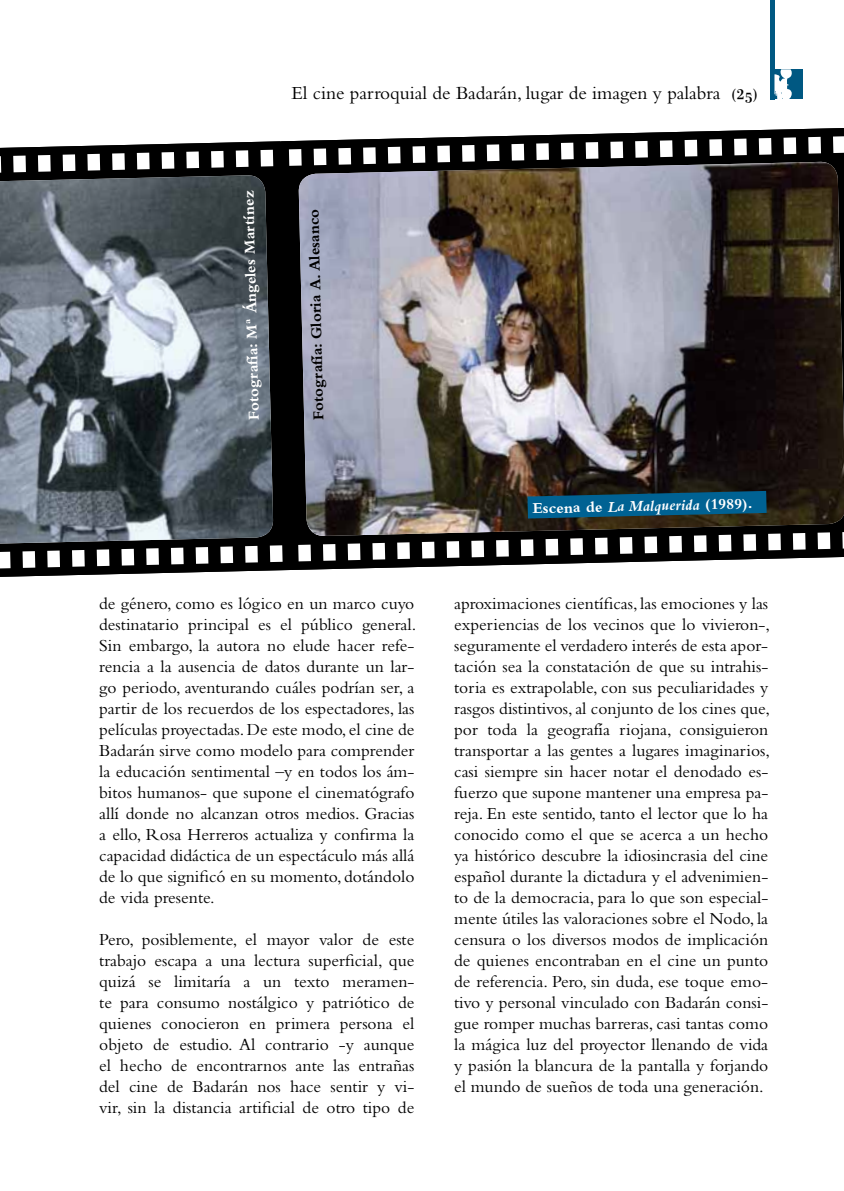
<style>
.page{position:relative;width:844px;height:1191px;background:#fff}
.page>*{position:absolute;margin:0;border:0;box-sizing:border-box;transform-origin:0 0}
.t1{font:19.25px "Bembo";color:#000}
.t2{font:17.5px/21px "Bembo";color:#000;text-align:justify}
.t3{font:700 15.75px "Bembo";color:#fff}
.t4{font:700 15.75px "Bembo";color:#000}
.s1{font-family:"Katrina";font-size:15.75px}
.s2{font-style:italic}
</style>
<div class="page">
<svg style="left:0;top:141px;width:290px;height:436px;background:#1e1e1e"></svg>
<img style="left:0;top:175px;width:273px;height:368px">
<div style="left:260px;top:150px;width:13px;height:16px;background:#fff"></div>
<div style="left:236px;top:150px;width:12px;height:17px;background:#fff"></div>
<div style="left:211px;top:151px;width:13px;height:17px;background:#fff"></div>
<div style="left:186px;top:151px;width:13px;height:17px;background:#fff"></div>
<div style="left:161px;top:152px;width:13px;height:17px;background:#fff"></div>
<div style="left:137px;top:153px;width:12px;height:16px;background:#fff"></div>
<div style="left:112px;top:153px;width:13px;height:17px;background:#fff"></div>
<div style="left:87px;top:154px;width:13px;height:17px;background:#fff"></div>
<div style="left:63px;top:154px;width:12px;height:17px;background:#fff"></div>
<div style="left:38px;top:155px;width:13px;height:17px;background:#fff"></div>
<div style="left:13px;top:156px;width:13px;height:16px;background:#fff"></div>
<svg style="left:0;top:156px;width:1px;height:17px"></svg>
<div style="left:270px;top:545px;width:12px;height:17px;background:#fff"></div>
<div style="left:245px;top:546px;width:13px;height:16px;background:#fff"></div>
<div style="left:220px;top:546px;width:13px;height:17px;background:#fff"></div>
<div style="left:195px;top:547px;width:13px;height:17px;background:#fff"></div>
<div style="left:171px;top:547px;width:13px;height:17px;background:#fff"></div>
<div style="left:146px;top:548px;width:13px;height:17px;background:#fff"></div>
<div style="left:121px;top:549px;width:13px;height:16px;background:#fff"></div>
<div style="left:97px;top:549px;width:12px;height:17px;background:#fff"></div>
<div style="left:72px;top:550px;width:13px;height:17px;background:#fff"></div>
<div style="left:47px;top:550px;width:13px;height:17px;background:#fff"></div>
<div style="left:23px;top:551px;width:12px;height:17px;background:#fff"></div>
<div style="left:0;top:552px;width:11px;height:16px;background:#fff"></div>
<svg style="left:281px;top:128px;width:562px;height:442px;fill:#000"></svg>
<img style="left:298px;top:162px;width:545px;height:374px">
<div style="left:832px;top:136px;width:11px;height:17px;background:#fff"></div>
<div style="left:808px;top:137px;width:12px;height:17px;background:#fff"></div>
<div style="left:783px;top:137px;width:13px;height:17px;background:#fff"></div>
<div style="left:758px;top:138px;width:13px;height:17px;background:#fff"></div>
<div style="left:733px;top:139px;width:13px;height:16px;background:#fff"></div>
<div style="left:709px;top:139px;width:13px;height:17px;background:#fff"></div>
<div style="left:684px;top:140px;width:13px;height:16px;background:#fff"></div>
<div style="left:659px;top:140px;width:13px;height:17px;background:#fff"></div>
<div style="left:635px;top:141px;width:12px;height:17px;background:#fff"></div>
<div style="left:610px;top:141px;width:13px;height:17px;background:#fff"></div>
<div style="left:585px;top:142px;width:13px;height:17px;background:#fff"></div>
<div style="left:560px;top:143px;width:13px;height:16px;background:#fff"></div>
<div style="left:536px;top:143px;width:13px;height:17px;background:#fff"></div>
<div style="left:511px;top:144px;width:13px;height:17px;background:#fff"></div>
<div style="left:486px;top:144px;width:13px;height:17px;background:#fff"></div>
<div style="left:462px;top:145px;width:12px;height:17px;background:#fff"></div>
<div style="left:437px;top:146px;width:13px;height:16px;background:#fff"></div>
<div style="left:412px;top:146px;width:13px;height:17px;background:#fff"></div>
<div style="left:388px;top:147px;width:12px;height:16px;background:#fff"></div>
<div style="left:363px;top:147px;width:13px;height:17px;background:#fff"></div>
<div style="left:338px;top:148px;width:13px;height:17px;background:#fff"></div>
<div style="left:313px;top:148px;width:13px;height:17px;background:#fff"></div>
<div style="left:289px;top:149px;width:12px;height:17px;background:#fff"></div>
<svg style="left:842px;top:532px;width:1px;height:16px"></svg>
<div style="left:817px;top:532px;width:13px;height:17px;background:#fff"></div>
<div style="left:792px;top:533px;width:13px;height:17px;background:#fff"></div>
<div style="left:768px;top:533px;width:12px;height:17px;background:#fff"></div>
<div style="left:743px;top:534px;width:13px;height:17px;background:#fff"></div>
<div style="left:718px;top:535px;width:13px;height:16px;background:#fff"></div>
<div style="left:693px;top:535px;width:13px;height:17px;background:#fff"></div>
<div style="left:669px;top:536px;width:12px;height:16px;background:#fff"></div>
<div style="left:644px;top:536px;width:13px;height:17px;background:#fff"></div>
<div style="left:619px;top:537px;width:13px;height:17px;background:#fff"></div>
<div style="left:595px;top:537px;width:12px;height:17px;background:#fff"></div>
<div style="left:570px;top:538px;width:13px;height:17px;background:#fff"></div>
<div style="left:545px;top:539px;width:13px;height:16px;background:#fff"></div>
<div style="left:520px;top:539px;width:13px;height:17px;background:#fff"></div>
<div style="left:496px;top:540px;width:12px;height:17px;background:#fff"></div>
<div style="left:471px;top:540px;width:13px;height:17px;background:#fff"></div>
<div style="left:446px;top:541px;width:13px;height:17px;background:#fff"></div>
<div style="left:422px;top:542px;width:12px;height:16px;background:#fff"></div>
<div style="left:397px;top:542px;width:13px;height:17px;background:#fff"></div>
<div style="left:372px;top:543px;width:13px;height:16px;background:#fff"></div>
<div style="left:347px;top:543px;width:13px;height:17px;background:#fff"></div>
<div style="left:323px;top:544px;width:12px;height:17px;background:#fff"></div>
<div style="left:298px;top:544px;width:13px;height:17px;background:#fff"></div>
<div style="left:773px;top:69px;width:29px;height:30px;background:#005882"></div>
<div style="left:769px;top:0;width:5px;height:99px;background:#005882"></div>
<svg style="left:774px;top:69px;width:17px;height:30px"></svg>
<svg style="left:527px;top:491px;width:239px;height:27px;background:#08567a"></svg>
<p class="t1" style="left:291px;top:82px;width:467px">El cine parroquial de Badarán, lugar de imagen y palabra <span class="s1">(25)</span></p>
<p class="t3" style="left:244px;top:420px;width:231px;rotate:-91deg">Fotografía: Mª Ángeles Martínez</p>
<p class="t4" style="left:309px;top:420px;width:213px;rotate:-91deg">Fotografía: Gloria A. Alesanco</p>
<p class="t3" style="left:532px;top:499px;width:221px;rotate:-1deg">Escena de <span class="s2">La Malquerida</span> (1989).</p>
<p class="t2" style="left:99px;top:593px;width:318px">de género, como es lógico en un marco cuyo destinatario principal es el público general.<br>Sin embargo, la autora no elude hacer refe&shy;rencia a la ausencia de datos durante un lar&shy;go periodo, aventurando cuáles podrían ser, a partir de los recuerdos de los espectadores, las películas proyectadas. De este modo, el cine de Badarán sirve como modelo para comprender la educación sentimental –y en todos los ám&shy;bitos humanos- que supone el cinematógrafo allí donde no alcanzan otros medios. Gracias a ello, Rosa Herreros actualiza y confirma la capacidad didáctica de un espectáculo más allá de lo que significó en su momento, dotándolo de vida presente.</p>
<p class="t2" style="left:99px;top:929px;width:317px">Pero, posiblemente, el mayor valor de este trabajo escapa a una lectura superficial, que quizá se limitaría a un texto meramen&shy;te para consumo nostálgico y patriótico de quienes conocieron en primera persona el objeto de estudio. Al contrario -y aunque el hecho de encontrarnos ante las entrañas del cine de Badarán nos hace sentir y vi&shy;vir, sin la distancia artificial de otro tipo de</p>
<p class="t2" style="left:454px;top:593px;width:317px">aproximaciones científicas, las emociones y las experiencias de los vecinos que lo vivieron-, seguramente el verdadero interés de esta apor&shy;tación sea la constatación de que su intrahis&shy;toria es extrapolable, con sus peculiaridades y rasgos distintivos, al conjunto de los cines que, por toda la geografía riojana, consiguieron transportar a las gentes a lugares imaginarios, casi siempre sin hacer notar el denodado es&shy;fuerzo que supone mantener una empresa pa&shy;reja. En este sentido, tanto el lector que lo ha conocido como el que se acerca a un hecho ya histórico descubre la idiosincrasia del cine español durante la dictadura y el advenimien&shy;to de la democracia, para lo que son especial&shy;mente útiles las valoraciones sobre el Nodo, la censura o los diversos modos de implicación de quienes encontraban en el cine un punto de referencia. Pero, sin duda, ese toque emo&shy;tivo y personal vinculado con Badarán consi&shy;gue romper muchas barreras, casi tantas como la mágica luz del proyector llenando de vida y pasión la blancura de la pantalla y forjando el mundo de sueños de toda una generación.</p>
</div>
